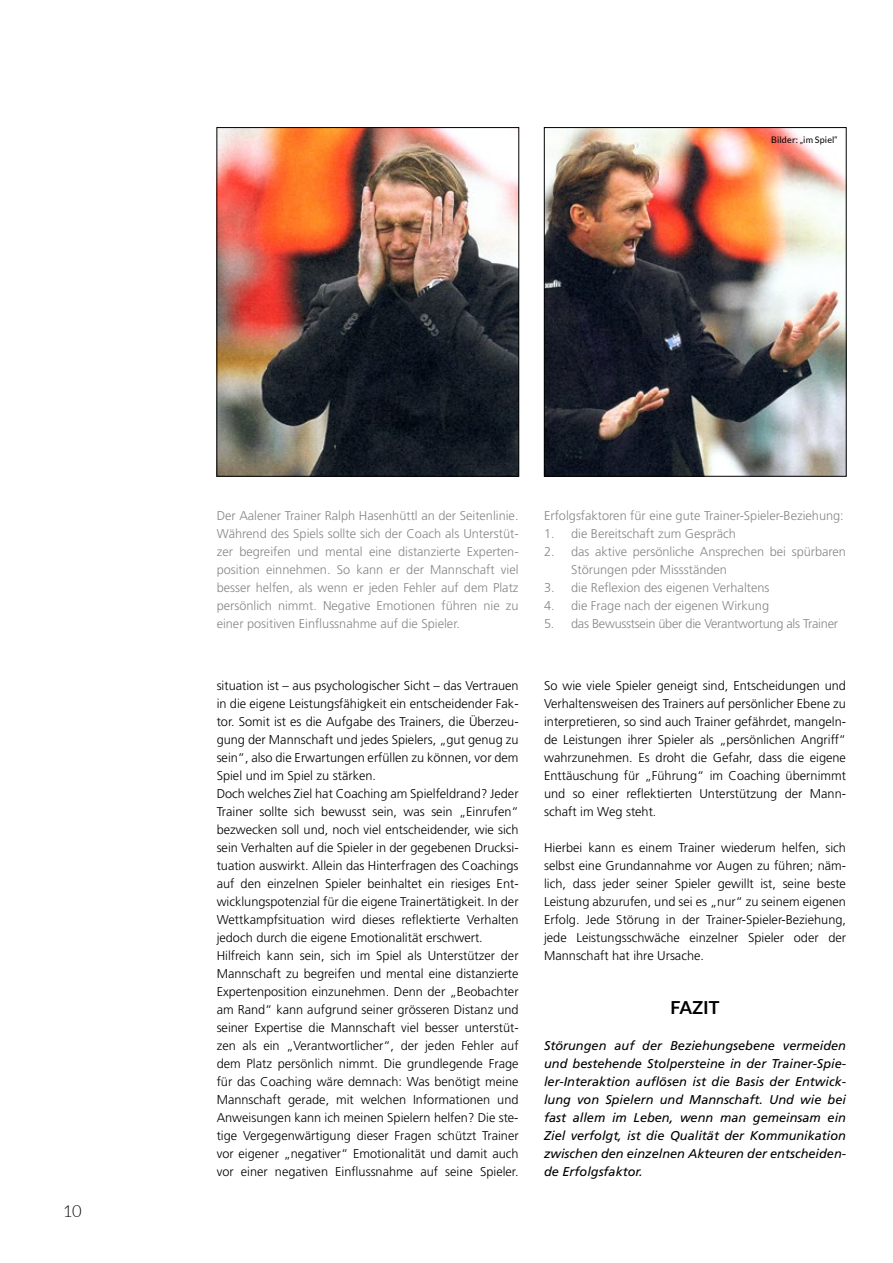
<style>
.page{position:relative;width:893px;height:1263px;background:#fff}
.page>*{position:absolute;margin:0;border:0;box-sizing:border-box;transform-origin:0 0}
.t1{font:700 18px "Lato";color:#000}
.t2{font:300 16.5px "Lato";color:#000}
.t3{font:300 12.75px/18px "Frutiger";color:#000;text-align:justify}
.t4{font:300 12.75px/18px "Frutiger";color:#868786;text-align:justify}
.t5{font:italic 12.75px/18px "Frutiger";color:#000;text-align:justify}
.t6{font:300 12.75px "Frutiger";letter-spacing:-.02em;color:#868786}
.t7{font:9px "Lato";letter-spacing:.015em;color:#000}
</style>
<div class="page">
<img style="left:219px;top:129px;width:298px;height:345px">
<div style="left:217px;top:127px;width:302px;height:349px;border:1px solid #000"></div>
<img style="left:546px;top:129px;width:298px;height:345px">
<div style="left:544px;top:127px;width:302px;height:349px;border:1px solid #000"></div>
<p class="t7" style="left:771px;top:135px;width:68px">Bilder: „im Spiel“</p>
<p class="t2" style="left:63px;top:1202px;width:21px">10</p>
<p class="t4" style="left:217px;top:507px;width:303px">Der Aalener Trainer Ralph Hasenhüttl an der Seitenlinie.<br>Während des Spiels sollte sich der Coach als U nterstüt&shy;zer begreifen und mental eine distanzierte Experten&shy;position einnehmen. So kann er der Mannschaft viel besser helfen, als wenn er jeden Fehler auf dem Platz persönlich nimmt. Negative Emotionen führen nie zu einer positiven Einflussnahme auf die Spieler.</p>
<p class="t4" style="left:544px;top:507px;width:301px">Erfolgsfaktoren für eine gute Trainer-Spieler-Beziehung:</p>
<p class="t4" style="left:544px;top:525px;width:193px">1. die Bereitschaft zum Gespräch</p>
<p class="t4" style="left:571px;top:543px;width:276px;text-indent:-27px">2. das aktive persönliche Ansprechen bei spürbaren<br>Störungen pder Missständen</p>
<p class="t4" style="left:544px;top:579px;width:227px">3. die Reflexion des eigenen Verhaltens</p>
<p class="t4" style="left:544px;top:597px;width:226px">4. die Frage nach der eigenen Wirkung</p>
<p class="t6" style="left:544px;top:616px;width:295px">5. das Bewusstsein über die Verantwortung als Trainer</p>
<p class="t3" style="left:217px;top:676px;width:303px;text-align:left">situation ist – aus psychologischer Sicht – das Vertrauen in die eigene Leistungsfähigkeit ein entscheidender Fak&shy;tor. Somit ist es die Aufgabe des Trainers, die Ü berzeu&shy;gung der Mannschaft und jedes Spielers, „gut genug zu sein“, also die Erwartungen erfüllen zu können, vor dem Spiel und im Spiel zu stärken.<br>Doch welches Ziel hat Coaching am Spielfeldrand? Jeder Trainer sollte sich bewusst sein, was sein „Einrufen“ bezwecken soll und, noch viel entscheidender, wie sich sein Verhalten auf die Spieler in der gegebenen Drucksi&shy;tuation auswirkt. Allein das Hinterfragen des Coachings auf den einzelnen Spieler beinhaltet ein riesiges Ent&shy;wicklungspotenzial für die eigene Trainertätigkeit. In der Wettkampfsituation wird dieses reflektierte Verhalten jedoch durch die eigene Emotionalität erschwert.<br>Hilfreich kann sein, sich im Spiel als U nterstützer der Mannschaft zu begreifen und mental eine distanzierte Expertenposition einzunehmen. Denn der „Beobachter am Rand“ kann aufgrund seiner grösseren Distanz und seiner Expertise die Mannschaft viel besser unterstüt&shy;zen als ein „Verantwortlicher“, der jeden Fehler auf dem Platz persönlich nimmt. Die grundlegende Frage für das Coaching wäre demnach: Was benötigt meine Mannschaft gerade, mit welchen Informationen und Anweisungen kann ich meinen Spielern helfen? Die ste&shy;tige Vergegenwärtigung dieser Fragen schützt Trainer vor eigener „negativer“ Emotionalität und damit auch vor einer negativen Einflussnahme auf seine Spieler.</p>
<p class="t3" style="left:544px;top:676px;width:303px">So wie viele Spieler geneigt sind, Entscheidungen und Verhaltensweisen des Trainers auf persönlicher Ebene zu interpretieren, so sind auch Trainer gefährdet, mangeln&shy;de Leistungen ihrer Spieler als „persönlichen Angriff“ wahrzunehmen. Es droht die Gefahr, dass die eigene Enttäuschung für „Führung“ im Coaching übernimmt und so einer reflektierten U nterstützung der Mann&shy;schaft im Weg steht.</p>
<p class="t3" style="left:544px;top:838px;width:303px">Hierbei kann es einem Trainer wiederum helfen, sich selbst eine Grundannahme vor Augen zu führen; näm&shy;lich, dass jeder seiner Spieler gewillt ist, seine beste Leistung abzurufen, und sei es „nur“ zu seinem eigenen Erfolg. Jede Störung in der Trainer-Spieler-Beziehung, jede Leistungsschwäche einzelner Spieler oder der Mannschaft hat ihre U rsache.</p>
<h1 class="t1" style="left:670px;top:997px;width:51px">Fazit</h1>
<p class="t5" style="left:544px;top:1036px;width:303px">Störungen auf der Beziehungsebene vermeiden und bestehende Stolpersteine in der Trainer-Spie&shy;ler-Interaktion auflösen ist die Basis der Entwick&shy;lung von Spielern und Mannschaft. Und wie bei fast allem im Leben, wenn man gemeinsam ein Ziel verfolgt, ist die Qualität der Kommunikation zwischen den einzelnen Akteuren der entscheiden&shy;de Erfolgsfaktor.</p>
</div>
